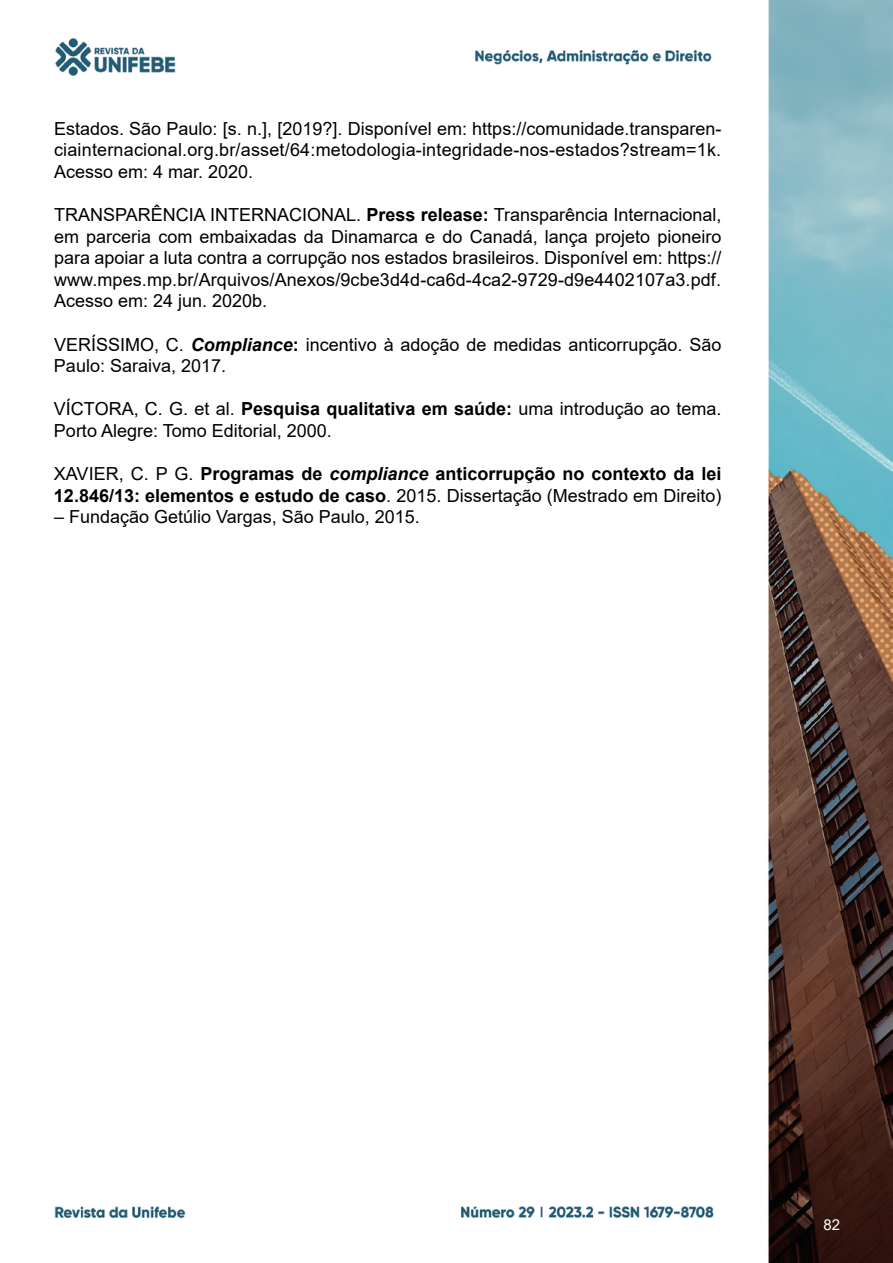
<style>
.page{position:relative;width:893px;height:1263px;background:#fff}
.page>*{position:absolute;margin:0;border:0;box-sizing:border-box;transform-origin:0 0}
.t1{font:18px/21.6px "Arial";color:#000;text-align:justify}
.t2{font:700 18px/21.6px "Arial";color:#000}
.t3{font:15px "Arial";color:#fff}
.s1{font-weight:700}
.s2{font-weight:700;font-style:italic}
.s3{font-weight:400}
.s4{font-style:italic}
</style>
<div class="page">
<img style="left:54px;top:0;width:839px;height:1263px">
<p class="t1" style="left:54px;top:117px;width:669px">Estados. São Paulo: [s. n.], [2019?]. Disponível em: https://comunidade.transparen&shy;ciainternacional.org.br/asset/64:metodologia-integridade-nos-estados?stream=1k.<br>Acesso em: 4 mar. 2020.</p>
<p class="t1" style="left:54px;top:204px;width:669px">TRANSPARÊNCIA INTERNACIONAL. <span class="s1">Press release:</span> Transparência Internacional, em parceria com embaixadas da Dinamarca e do Canadá, lança projeto pioneiro para apoiar a luta contra a corrupção nos estados brasileiros. Disponível em: https:// www.mpes.mp.br/Arquivos/Anexos/9cbe3d4d-ca6d-4ca2-9729-d9e4402107a3.pdf.<br>Acesso em: 24 jun. 2020b.</p>
<p class="t1" style="left:54px;top:333px;width:669px">VERÍSSIMO, C. <span class="s2">Compliance</span><span class="s1">:</span> incentivo à adoção de medidas anticorrupção. São<br>Paulo: Saraiva, 2017.</p>
<p class="t1" style="left:54px;top:398px;width:669px">VÍCTORA, C. G. et al. <span class="s1">Pesquisa qualitativa em saúde:</span> uma introdução ao tema.<br>Porto Alegre: Tomo Editorial, 2000.</p>
<p class="t2" style="left:54px;top:463px;width:669px"><span class="s3">XAVIER, C. P G.</span> Programas de <span class="s4">compliance</span> anticorrupção no contexto da lei<br>12.846/13: elementos e estudo de caso<span class="s3">. 2015. Dissertação (Mestrado em Direito)</span></p>
<p class="t1" style="left:54px;top:506px;width:367px">– Fundação Getúlio Vargas, São Paulo, 2015.</p>
<p class="t3" style="left:824px;top:1215px;width:18px">82</p>
</div>
